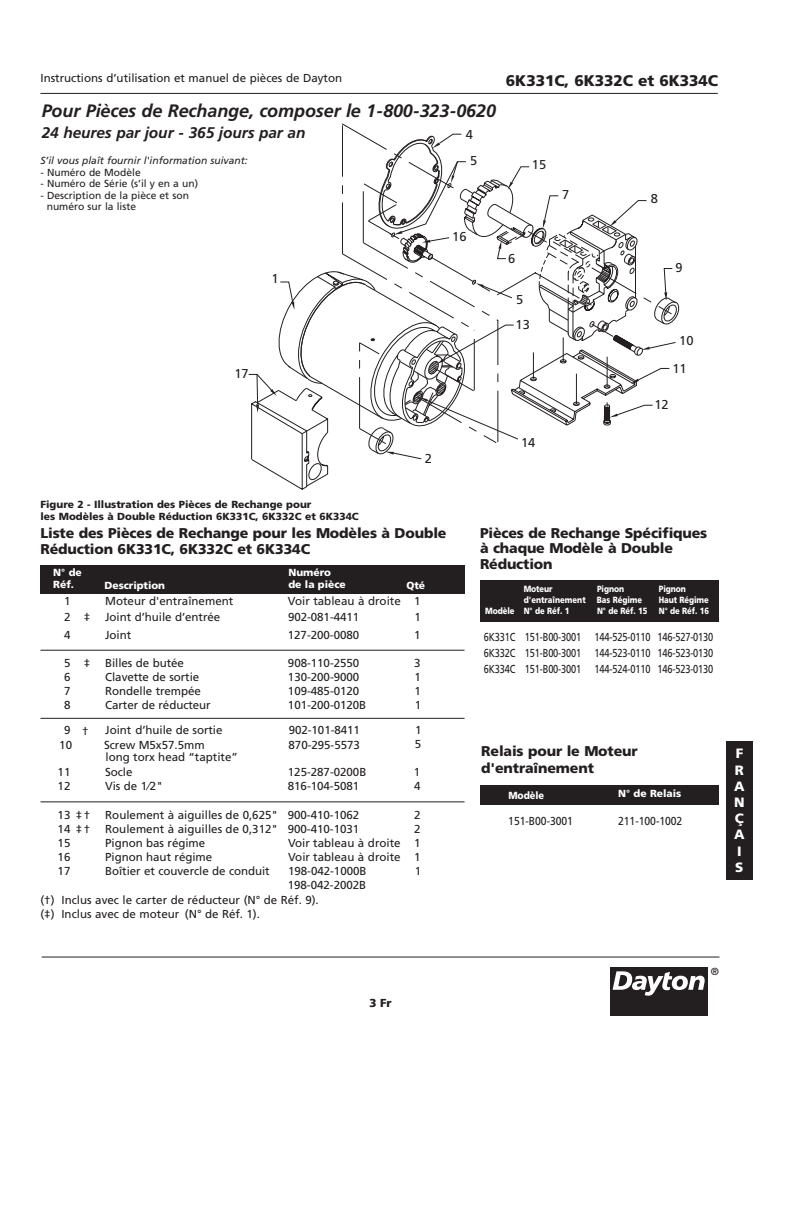
<style>
.page{position:relative;width:792px;height:1224px;background:#fff}
.page>*{position:absolute;margin:0;border:0;box-sizing:border-box;transform-origin:0 0}
.t1{font:italic 700 18px "Frutiger";letter-spacing:-.005em;color:#231f20}
.t2{font:italic 700 15.4px "Frutiger";letter-spacing:-.005em;color:#231f20}
.t3{font:900 15.4px "Frutiger";letter-spacing:-.005em;color:#231f20}
.t4{font:900 14.2px/15.4px "Frutiger";letter-spacing:-.01em;color:#231f20}
.t5{font:900 13.4px/16.2px "Frutiger";color:#fff}
.t6{font:12.8px/26.2px "Frutiger";color:#231f20;text-align:center}
.t7{font:11.6px/14.2px "Frutiger";letter-spacing:-.005em;color:#231f20}
.t8{font:11.6px/16.8px "Frutiger";letter-spacing:-.005em;color:#231f20;scale:.8 1}
.t9{font:11.6px "Frutiger";letter-spacing:-.005em;color:#231f20;scale:.9 1}
.t10{font:900 11.6px "Frutiger";color:#231f20}
.t11{font:900 10.2px/12.4px "Frutiger";color:#231f20}
.t12{font:10.2px/11.6px "Frutiger";color:#231f20}
.t13{font:900 10.2px "Frutiger";letter-spacing:-.005em;color:#fff}
.t14{font:italic 10.2px "Frutiger";color:#231f20}
.t15{font:900 10.2px "Frutiger";letter-spacing:-.005em;color:#fff;scale:.9 1}
.t16{font:900 9px "Frutiger";letter-spacing:-.01em;color:#fff;scale:.85 1}
</style>
<div class="page">
<hr style="left:42px;top:957px;width:677px;height:1px;background:#231f20">
<div style="left:610px;top:968px;width:97px;height:48px;background:#231f20"></div>
<svg style="left:613px;top:971px;width:59px;height:25px"></svg>
<div style="left:672px;top:976px;width:16px;height:14px;background:#fff;border-radius:7px"></div>
<div style="left:677px;top:979px;width:6px;height:8px;background:#231f20;border-radius:3px"></div>
<svg style="left:688px;top:976px;width:17px;height:14px"></svg>
<hr style="left:40px;top:93px;width:678px;height:1px;background:#231f20">
<hr style="left:40px;top:650px;width:425px;height:1px;background:#231f20">
<hr style="left:40px;top:718px;width:425px;height:1px;background:#231f20">
<hr style="left:40px;top:802px;width:425px;height:1px;background:#231f20">
<div style="left:40px;top:565px;width:425px;height:28px;background:#231f20"></div>
<div style="left:480px;top:580px;width:238px;height:42px;background:#231f20"></div>
<div style="left:480px;top:785px;width:238px;height:19px;background:#231f20"></div>
<div style="left:726px;top:741px;width:27px;height:139px;background:#231f20"></div>
<svg style="left:248px;top:124px;width:429px;height:366px"></svg>
<p class="t7" style="left:40px;top:71px;width:303px">Instructions d’utilisation et manuel de pièces de Dayton</p>
<p class="t1" style="left:42px;top:100px;width:456px">Pour Pièces de Rechange, composer le 1-800-323-0620</p>
<p class="t2" style="left:42px;top:123px;width:265px">24 heures par jour - 365 jours par an</p>
<p class="t6" style="left:466px;top:121px;width:13px">4<br>5</p>
<p class="t14" style="left:40px;top:155px;width:209px">S’il vous plaît fournir l'information suivant:</p>
<p class="t12" style="left:40px;top:166px;width:102px">- Numéro de Modèle</p>
<p class="t12" style="left:40px;top:178px;width:159px">- Numéro de Série (s’il y en a un)</p>
<p class="t12" style="left:47px;top:189px;width:144px;text-indent:-6px">- Description de la pièce et son numéro sur la liste</p>
<p class="t6" style="left:271px;top:266px;width:9px">1</p>
<p class="t6" style="left:234px;top:360px;width:16px">17</p>
<p class="t6" style="left:452px;top:223px;width:16px">16</p>
<p class="t3" style="left:506px;top:71px;width:214px">6K331C, 6K332C et 6K334C</p>
<p class="t6" style="left:532px;top:151px;width:16px">15</p>
<p class="t6" style="left:562px;top:181px;width:9px">7</p>
<p class="t6" style="left:651px;top:186px;width:9px">8</p>
<p class="t6" style="left:508px;top:246px;width:9px">6</p>
<p class="t6" style="left:516px;top:286px;width:9px">5</p>
<p class="t6" style="left:516px;top:311px;width:16px">13</p>
<p class="t6" style="left:675px;top:254px;width:9px">9</p>
<p class="t6" style="left:672px;top:326px;width:23px;line-height:27.8px">10<br>11</p>
<p class="t6" style="left:654px;top:391px;width:16px">12</p>
<p class="t6" style="left:425px;top:446px;width:9px">2</p>
<p class="t6" style="left:521px;top:429px;width:16px">14</p>
<p class="t11" style="left:40px;top:498px;width:320px">Figure 2 - Illustration des Pièces de Rechange pour<br>les Modèles à Double Réduction 6K331C, 6K332C et 6K334C</p>
<p class="t4" style="left:40px;top:526px;width:408px">Liste des Pièces de Rechange pour les Modèles à Double<br>Réduction 6K331C, 6K332C et 6K334C</p>
<p class="t4" style="left:480px;top:525px;width:229px">Pièces de Rechange Spécifiques à chaque Modèle à Double<br>Réduction</p>
<p class="t13" style="left:53px;top:566px;width:30px">N° de</p>
<p class="t13" style="left:289px;top:566px;width:44px">Numéro</p>
<p class="t13" style="left:53px;top:578px;width:22px">Réf.</p>
<p class="t13" style="left:105px;top:579px;width:62px">Description</p>
<p class="t13" style="left:289px;top:578px;width:59px">de la pièce</p>
<p class="t13" style="left:406px;top:579px;width:20px">Qté</p>
<p class="t16" style="left:524px;top:584px;width:35px">Moteur</p>
<p class="t16" style="left:597px;top:584px;width:34px">Pignon</p>
<p class="t16" style="left:659px;top:584px;width:34px">Pignon</p>
<p class="t16" style="left:524px;top:595px;width:141px">d'entraînement Bas Régime</p>
<p class="t16" style="left:659px;top:595px;width:61px">Haut Régime</p>
<p class="t16" style="left:485px;top:605px;width:101px">Modèle N° de Réf. 1</p>
<p class="t16" style="left:597px;top:605px;width:61px">N° de Réf. 15</p>
<p class="t16" style="left:659px;top:605px;width:61px">N° de Réf. 16</p>
<p class="t7" style="left:64px;top:594px;width:8px">1</p>
<p class="t7" style="left:105px;top:594px;width:130px">Moteur d'entraînement</p>
<p class="t7" style="left:288px;top:594px;width:134px">Voir tableau à droite 1</p>
<p class="t7" style="left:64px;top:610px;width:28px">2 ‡</p>
<p class="t7" style="left:105px;top:610px;width:117px">Joint d’huile d’entrée</p>
<p class="t7" style="left:288px;top:610px;width:73px">902-081-4411</p>
<p class="t7" style="left:414px;top:610px;width:8px">1</p>
<p class="t7" style="left:64px;top:628px;width:8px">4</p>
<p class="t7" style="left:105px;top:628px;width:28px">Joint</p>
<p class="t7" style="left:288px;top:628px;width:73px">127-200-0080</p>
<p class="t7" style="left:414px;top:628px;width:8px">1</p>
<p class="t7" style="left:64px;top:656px;width:28px">5 ‡</p>
<p class="t7" style="left:105px;top:656px;width:80px">Billes de butée</p>
<p class="t7" style="left:288px;top:656px;width:73px">908-110-2550</p>
<p class="t7" style="left:414px;top:656px;width:8px">3</p>
<p class="t7" style="left:64px;top:670px;width:8px">6</p>
<p class="t7" style="left:105px;top:670px;width:96px">Clavette de sortie</p>
<p class="t7" style="left:288px;top:670px;width:73px">130-200-9000</p>
<p class="t7" style="left:414px;top:670px;width:8px">1</p>
<p class="t7" style="left:64px;top:684px;width:8px">7</p>
<p class="t7" style="left:105px;top:684px;width:97px">Rondelle trempée</p>
<p class="t7" style="left:288px;top:684px;width:73px">109-485-0120</p>
<p class="t7" style="left:414px;top:684px;width:8px">1</p>
<p class="t7" style="left:64px;top:698px;width:8px">8</p>
<p class="t7" style="left:105px;top:698px;width:107px">Carter de réducteur</p>
<p class="t7" style="left:288px;top:698px;width:80px">101-200-0120B</p>
<p class="t7" style="left:415px;top:698px;width:8px">1</p>
<p class="t7" style="left:64px;top:723px;width:8px">9</p>
<p class="t7" style="left:105px;top:723px;width:119px">Joint d’huile de sortie</p>
<p class="t7" style="left:289px;top:723px;width:73px">902-101-8411</p>
<p class="t7" style="left:415px;top:723px;width:8px">1</p>
<p class="t7" style="left:58px;top:765px;width:14px">11</p>
<p class="t7" style="left:105px;top:765px;width:29px">Socle</p>
<p class="t7" style="left:288px;top:765px;width:80px">125-287-0200B</p>
<p class="t7" style="left:414px;top:765px;width:8px">1</p>
<p class="t7" style="left:58px;top:779px;width:14px">12</p>
<p class="t7" style="left:105px;top:779px;width:59px">Vis de 1⁄2"</p>
<p class="t7" style="left:288px;top:779px;width:73px">816-104-5081</p>
<p class="t7" style="left:414px;top:779px;width:8px">4</p>
<p class="t7" style="left:58px;top:807px;width:34px">13 †</p>
<p class="t7" style="left:105px;top:807px;width:256px">Roulement à aiguilles de 0,625" 900-410-1062</p>
<p class="t7" style="left:414px;top:807px;width:8px">2</p>
<p class="t7" style="left:58px;top:822px;width:34px">14 †</p>
<p class="t7" style="left:105px;top:822px;width:256px">Roulement à aiguilles de 0,312" 900-410-1031</p>
<p class="t7" style="left:414px;top:822px;width:8px">2</p>
<p class="t7" style="left:58px;top:836px;width:14px">15</p>
<p class="t7" style="left:105px;top:836px;width:102px">Pignon bas régime</p>
<p class="t7" style="left:288px;top:836px;width:134px">Voir tableau à droite 1</p>
<p class="t7" style="left:58px;top:850px;width:14px">16</p>
<p class="t7" style="left:105px;top:850px;width:109px">Pignon haut régime</p>
<p class="t7" style="left:288px;top:850px;width:134px">Voir tableau à droite 1</p>
<p class="t7" style="left:58px;top:864px;width:14px">17</p>
<p class="t7" style="left:105px;top:864px;width:166px">Boîtier et couvercle de conduit</p>
<p class="t7" style="left:288px;top:864px;width:80px">198-042-1000B</p>
<p class="t7" style="left:415px;top:864px;width:8px">1</p>
<p class="t7" style="left:40px;top:878px;width:327px;text-indent:247px">198-042-2002B (†) Inclus avec le carter de réducteur (N° de Réf. 9).<br>(‡) Inclus avec de moteur (N° de Réf. 1).</p>
<p class="t8" style="left:484px;top:628px;width:288px">6K331C 151-B00-3001 144-525-0110 146-527-0130<br>6K332C 151-B00-3001 144-523-0110 146-523-0130</p>
<p class="t8" style="left:484px;top:660px;width:288px">6K334C 151-B00-3001 144-524-0110 146-523-0130</p>
<p class="t7" style="left:82px;top:723px;width:8px">†</p>
<p class="t7" style="left:59px;top:737px;width:14px">10</p>
<p class="t7" style="left:104px;top:737px;width:102px">Screw M5x57.5mm</p>
<p class="t7" style="left:289px;top:737px;width:73px">870-295-5573</p>
<p class="t7" style="left:415px;top:736px;width:8px">5</p>
<p class="t7" style="left:106px;top:750px;width:134px">long torx head “taptite”</p>
<p class="t4" style="left:481px;top:742px;width:158px;line-height:17px">Relais pour le Moteur d'entraînement</p>
<p class="t15" style="left:508px;top:789px;width:41px">Modèle</p>
<p class="t13" style="left:618px;top:788px;width:65px">N° de Relais</p>
<p class="t7" style="left:76px;top:808px;width:8px">‡</p>
<p class="t9" style="left:508px;top:815px;width:74px">151-B00-3001</p>
<p class="t9" style="left:618px;top:815px;width:73px">211-100-1002</p>
<p class="t7" style="left:76px;top:822px;width:8px">‡</p>
<p class="t5" style="left:734px;top:745px;width:12px">F<br>R<br>A<br>N<br>Ç<br>A<br>I<br>S</p>
<p class="t10" style="left:369px;top:996px;width:24px">3 Fr</p>
<p class="t12" style="left:711px;top:966px;width:10px">®</p>
</div>
